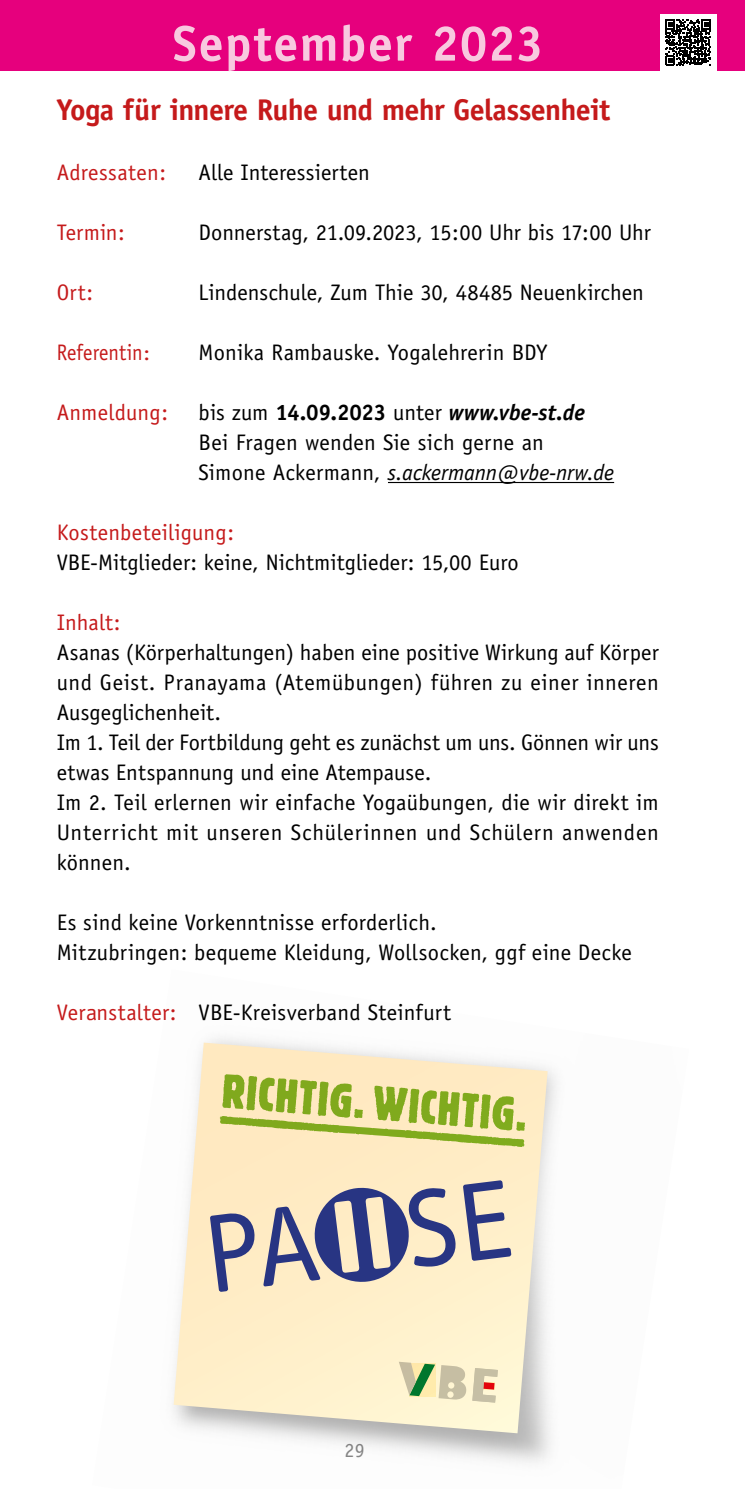
<style>
.page{position:relative;width:745px;height:1489px;background:#fff}
.page>*{position:absolute;margin:0;border:0;box-sizing:border-box;transform-origin:0 0}
.t1{font:700 50px "Officina Sans";letter-spacing:.025em;color:#f8c9df}
.t2{font:700 30px "Officina Sans";letter-spacing:-.025em;color:#c51a1b}
.t3{font:22.5px/30px "Officina Sans";letter-spacing:.01em;color:#000}
.t4{font:22.5px "Officina Sans";letter-spacing:.01em;color:#c51a1b}
.t5{font:22.5px "Officina Sans";letter-spacing:.01em;color:#c51a1b;scale:.9 1}
.t6{font:20px "Officina Sans";color:#878787}
.s1{font-size:20.25px}
.s2{font-weight:700}
.s3{font-weight:700;font-style:italic}
.s4{font-style:italic}
.s5{color:#c51a1b}
</style>
<div class="page">
<hr style="left:388px;top:482px;width:225px;height:1px;background:#000">
<div style="left:0;top:0;width:744px;height:71px;background:#e6007d"></div>
<svg style="left:173px;top:1042px;width:374px;height:391px;background:#f9edd0"></svg>
<svg style="left:220px;top:1074px;width:304px;height:72px;background:#ced183"></svg>
<svg style="left:472px;top:1367px;width:25px;height:35px"></svg>
<svg style="left:398px;top:1361px;width:68px;height:38px;background:#c8cca3"></svg>
<svg style="left:210px;top:1180px;width:301px;height:111px;background:#bcb4b1"></svg>
<div style="left:659px;top:14px;width:57px;height:57px;background:#fff"></div>
<svg style="left:665px;top:20px;width:45px;height:45px"></svg>
<h1 class="t1" style="left:172px;top:12px;width:372px">September 2023</h1>
<h2 class="t2" style="left:57px;top:91px;width:554px">Yoga für innere Ruhe und mehr Gelassenheit</h2>
<p class="t4" style="left:57px;top:159px;width:111px">Adressaten:</p>
<p class="t3" style="left:198px;top:157px;width:172px">Alle Interessierten</p>
<p class="t4" style="left:57px;top:219px;width:70px">Termin:</p>
<p class="t3" style="left:198px;top:217px;width:453px">Donnerstag, 21.09.2023, 15:00 Uhr bis 17:00 Uhr</p>
<p class="t4" style="left:57px;top:279px;width:38px">Ort:</p>
<p class="t3" style="left:198px;top:277px;width:446px">Lindenschule, Zum Thie 30, 48485 Neuenkirchen</p>
<p class="t5" style="left:57px;top:339px;width:105px">Referentin<span class="s1">:</span></p>
<p class="t3" style="left:198px;top:337px;width:350px">Monika Rambauske. Yogalehrerin BDY</p>
<p class="t4" style="left:57px;top:399px;width:113px">Anmeldung:</p>
<p class="t3" style="left:198px;top:397px;width:417px">bis zum <span class="s2">14.09.2023</span> unter <span class="s3">www.vbe-st.de<br></span>Bei Fragen wenden Sie sich gerne an<br>Simone Ackermann, <span class="s4">s.ackermann@vbe-nrw.de</span></p>
<p class="t4" style="left:57px;top:519px;width:179px">Kostenbeteiligung:</p>
<p class="t3" style="left:57px;top:547px;width:463px">VBE-Mitglieder: keine, Nichtmitglieder: 15,00 Euro</p>
<p class="t4" style="left:57px;top:609px;width:65px">Inhalt:</p>
<p class="t3" style="left:57px;top:637px;width:603px">Asanas (Körperhaltungen) haben eine positive Wirkung auf Körper und Geist. Pranayama (Atemübungen) führen zu einer inneren Ausgeglichenheit.<br>Im 1. Teil der Fortbildung geht es zunächst um uns. Gönnen wir uns etwas Entspannung und eine Atempause.<br>Im 2. Teil erlernen wir einfache Yogaübungen, die wir direkt im Unterricht mit unseren Schülerinnen und Schülern anwenden können.</p>
<p class="t3" style="left:57px;top:907px;width:576px">Es sind keine Vorkenntnisse erforderlich.<br>Mitzubringen: bequeme Kleidung, Wollsocken, ggf eine Decke</p>
<p class="t3" style="left:57px;top:997px;width:395px"><span class="s5">Veranstalter:</span> VBE-Kreisverband Steinfurt</p>
<p class="t6" style="left:344px;top:1438px;width:22px">29</p>
</div>
